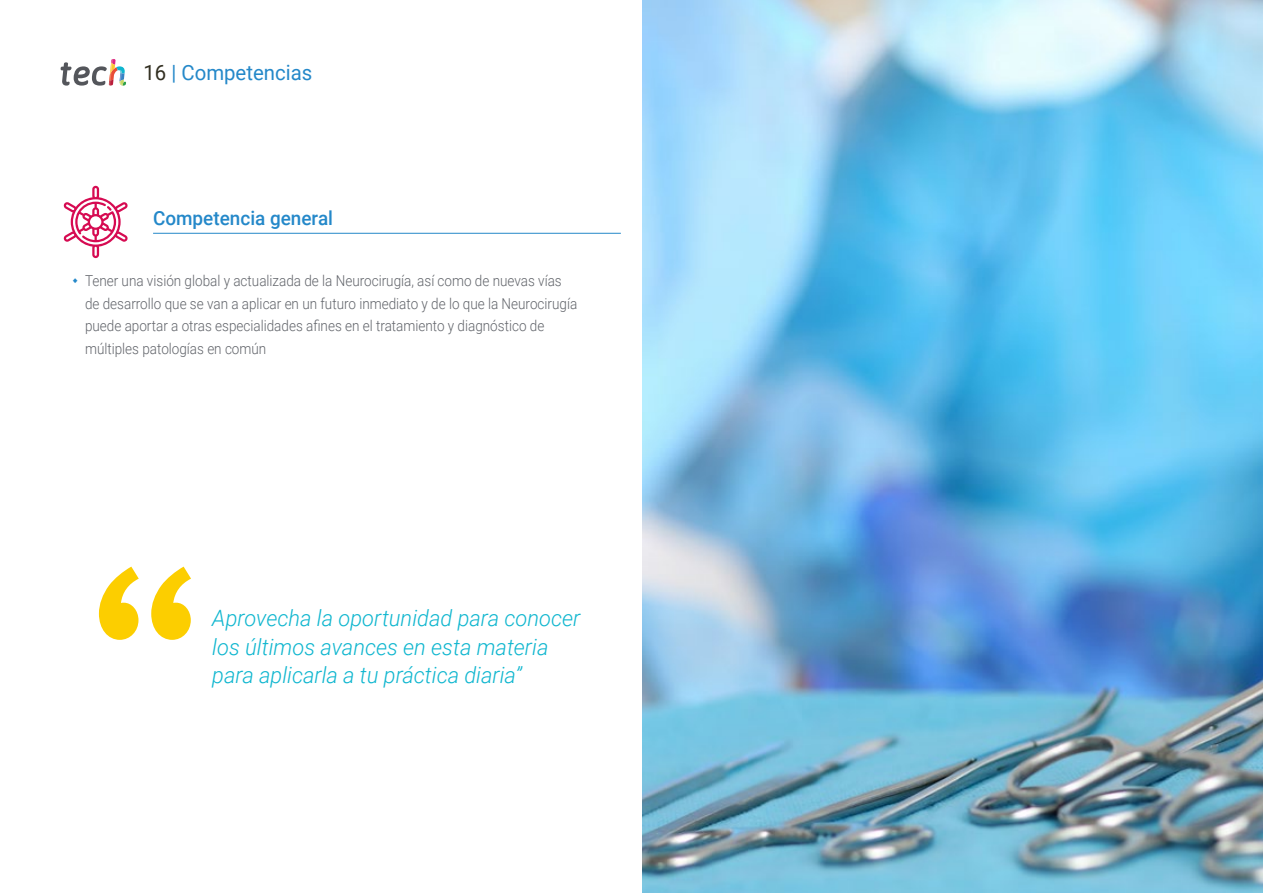
<style>
.page{position:relative;width:1263px;height:893px;background:#fff}
.page>*{position:absolute;margin:0;border:0;box-sizing:border-box;transform-origin:0 0}
.t1{font:italic 300 22.5px/28.5px "Roboto";color:#0fb6cf}
.t2{font:21px "Roboto";color:#2488c9}
.t3{font:500 19.5px "Roboto";color:#2488c9}
.t4{font:300 15px/22.5px "Roboto";color:#61646a;scale:.9 1}
.s1{color:#312e20}
</style>
<div class="page">
<hr style="left:153px;top:233px;width:468px;height:1px;background:#2488c9">
<svg style="left:63px;top:186px;width:65px;height:72px"></svg>
<svg style="left:61px;top:59px;width:65px;height:27px"></svg>
<img style="left:642px;top:0;width:621px;height:893px">
<svg style="left:99px;top:567px;width:92px;height:73px"></svg>
<h2 class="t2" style="left:144px;top:57px;width:170px"><span class="s1">16</span> | Competencias</h2>
<h3 class="t3" style="left:153px;top:204px;width:181px">Competencia general</h3>
<p class="t4" style="left:85px;top:269px;width:548px">Tener una visión global y actualizada de la Neurocirugía, así como de nuevas vías de desarrollo que se van a aplicar en un futuro inmediato y de lo que la Neurocirugía puede aportar a otras especialidades afines en el tratamiento y diagnóstico de múltiples patologías en común</p>
<h1 class="t1" style="left:212px;top:603px;width:370px">Aprovecha la oportunidad para conocer los últimos avances en esta materia para aplicarla a tu práctica diaria”</h1>
</div>
